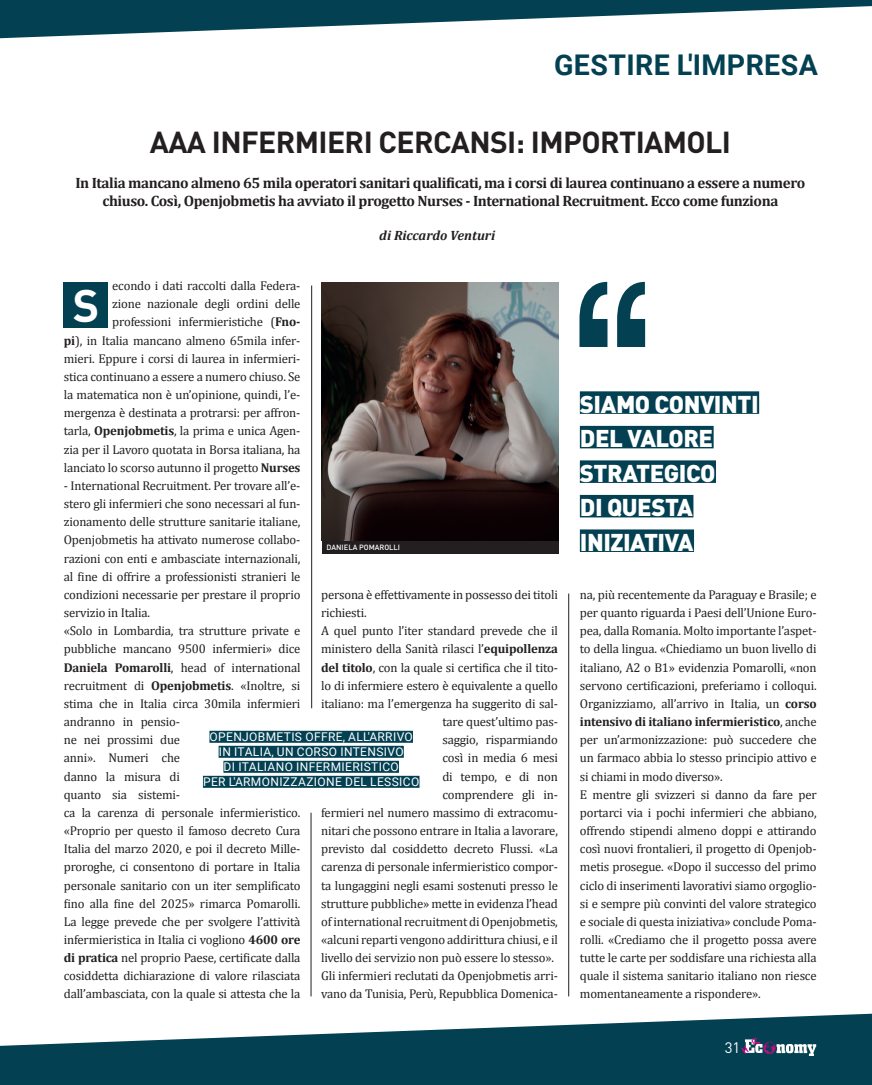
<style>
.page{position:relative;width:872px;height:1085px;background:#fff}
.page>*{position:absolute;margin:0;border:0;box-sizing:border-box;transform-origin:0 0}
.t1{font:700 45px "DIN";color:#fff}
.t2{font:700 30px "DIN";letter-spacing:-.02em;color:#231f20}
.t3{font:700 28.5px "Roboto";letter-spacing:.015em;color:#034052}
.t4{font:900 24px "DIN";letter-spacing:-.02em;color:#fff}
.t5{font:700 15px/18px "Cambria";letter-spacing:-.03em;color:#231f20;text-align:center}
.t6{font:15px "DIN";color:#fff}
.t7{font:italic 700 13.5px "Cambria";color:#231f20}
.t8{font:12.75px/18.1px "Cambria";letter-spacing:-.015em;color:#231f20;text-align:justify}
.t9{font:12px "Roboto";letter-spacing:.03em;color:#fff}
.t10{font:500 7.5px "DIN";color:#fff}
.s1{font-weight:700}
</style>
<div class="page">
<svg style="left:0;top:1013px;width:872px;height:71px;fill:#034052"></svg>
<svg style="left:0;top:0;width:872px;height:39px;fill:#034052"></svg>
<svg style="left:741px;top:1037px;width:75px;height:18px"></svg>
<hr style="left:311px;top:285px;width:1px;height:423px;background:#231f20">
<hr style="left:568px;top:593px;width:1px;height:403px;background:#231f20">
<hr style="left:311px;top:812px;width:1px;height:184px;background:#231f20">
<div style="left:64px;top:282px;width:44px;height:45px;background:#034052"></div>
<div style="left:209px;top:730px;width:204px;height:12px;background:#034052"></div>
<div style="left:219px;top:745px;width:185px;height:12px;background:#034052"></div>
<div style="left:223px;top:760px;width:176px;height:12px;background:#034052"></div>
<div style="left:203px;top:775px;width:216px;height:12px;background:#034052"></div>
<img style="left:322px;top:282px;width:236px;height:258px">
<div style="left:580px;top:391px;width:179px;height:23px;background:#034052"></div>
<div style="left:580px;top:426px;width:133px;height:22px;background:#034052"></div>
<div style="left:580px;top:460px;width:136px;height:23px;background:#034052"></div>
<div style="left:580px;top:495px;width:113px;height:22px;background:#034052"></div>
<div style="left:580px;top:529px;width:114px;height:23px;background:#034052"></div>
<svg style="left:579px;top:282px;width:66px;height:65px"></svg>
<div style="left:322px;top:540px;width:236px;height:13px;background:#231f20"></div>
<h3 class="t3" style="left:554px;top:44px;width:265px">GESTIRE L'IMPRESA</h3>
<p class="t2" style="left:150px;top:122px;width:583px">AAA INFERMIERI CERCANSI: IMPORTIAMOLI</p>
<p class="t5" style="left:75px;top:174px;width:731px">In Italia mancano almeno 65 mila operatori sanitari qualificati, ma i corsi di laurea continuano a essere a numero chiuso. Così, Openjobmetis ha avviato il progetto Nurses - International Recruitment. Ecco come funziona</p>
<p class="t7" style="left:379px;top:226px;width:117px">di Riccardo Venturi</p>
<p class="t8" style="left:64px;top:276px;width:238px;text-align:right">econdo i dati raccolti dalla Federa-<br>zione nazionale degli ordini delle professioni infermieristiche (<span class="s1">Fno-<br>pi</span>), in Italia mancano almeno 65mila infer&shy;mieri. Eppure i corsi di laurea in infermieri&shy;stica continuano a essere a numero chiuso. Se la matematica non è un’opinione, quindi, l’e&shy;mergenza è destinata a protrarsi: per affron&shy;tarla, <span class="s1">Openjobmetis</span>, la prima e unica Agen&shy;zia per il Lavoro quotata in Borsa italiana, ha lanciato lo scorso autunno il progetto <span class="s1">Nurses</span></p>
<p class="t8" style="left:64px;top:476px;width:238px">- International Recruitment. Per trovare all’e&shy;stero gli infermieri che sono necessari al fun&shy;zionamento delle strutture sanitarie italiane, Openjobmetis ha attivato numerose collabo&shy;razioni con enti e ambasciate internazionali, al fine di offrire a professionisti stranieri le condizioni necessarie per prestare il proprio servizio in Italia.</p>
<p class="t8" style="left:64px;top:621px;width:238px;text-align:left">«Solo in Lombardia, tra strutture private e pubbliche mancano 9500 infermieri» dice <span class="s1">Daniela Pomarolli</span>, head of international recruitment di <span class="s1">Openjobmetis</span>. «Inoltre, si stima che in Italia circa 30mila infermieri andranno in pensio-<br>ne nei prossimi due<br>anni». Numeri che<br>danno la misura di<br>quanto sia sistemi-<br>ca la carenza di personale infermieristico. «Proprio per questo il famoso decreto Cura Italia del marzo 2020, e poi il decreto Mille&shy;proroghe, ci consentono di portare in Italia personale sanitario con un iter semplificato fino alla fine del 2025» rimarca Pomarolli.<br>La legge prevede che per svolgere l’attività infermieristica in Italia ci vogliono <span class="s1">4600 ore di pratica</span> nel proprio Paese, certificate dalla cosiddetta dichiarazione di valore rilasciata dall’ambasciata, con la quale si attesta che la</p>
<p class="t1" style="left:73px;top:276px;width:28px">S</p>
<p class="t4" style="left:580px;top:388px;width:180px">SIAMO CONVINTI</p>
<p class="t4" style="left:580px;top:422px;width:135px">DEL VALORE</p>
<p class="t4" style="left:580px;top:457px;width:137px">STRATEGICO</p>
<p class="t4" style="left:580px;top:491px;width:115px">DI QUESTA</p>
<p class="t10" style="left:326px;top:542px;width:75px">DANIELA POMAROLLI</p>
<p class="t4" style="left:580px;top:526px;width:115px">INIZIATIVA</p>
<p class="t8" style="left:580px;top:585px;width:238px">na, più recentemente da Paraguay e Brasile; e per quanto riguarda i Paesi dell’Unione Euro&shy;pea, dalla Romania. Molto importante l’aspet&shy;to della lingua. «Chiediamo un buon livello di italiano, A2 o B1» evidenzia Pomarolli, «non servono certificazioni, preferiamo i colloqui.<br>Organizziamo, all’arrivo in Italia, un <span class="s1">corso intensivo di italiano infermieristico</span>, anche per un’armonizzazione: può succedere che un farmaco abbia lo stesso principio attivo e si chiami in modo diverso».</p>
<p class="t8" style="left:580px;top:785px;width:238px">E mentre gli svizzeri si danno da fare per portarci via i pochi infermieri che abbiano, offrendo stipendi almeno doppi e attirando così nuovi frontalieri, il progetto di Openjob&shy;metis prosegue. «Dopo il successo del primo ciclo di inserimenti lavorativi siamo orgoglio&shy;si e sempre più convinti del valore strategico e sociale di questa iniziativa» conclude Poma&shy;rolli. «Crediamo che il progetto possa avere tutte le carte per soddisfare una richiesta alla quale il sistema sanitario italiano non riesce momentaneamente a rispondere».</p>
<p class="t8" style="left:321px;top:585px;width:238px">persona è effettivamente in possesso dei titoli richiesti.</p>
<p class="t8" style="left:321px;top:621px;width:238px">A quel punto l’iter standard prevede che il</p>
<p class="t8" style="left:321px;top:639px;width:238px">ministero della Sanità rilasci l’<span class="s1">equipollenza</span></p>
<p class="t8" style="left:321px;top:658px;width:238px"><span class="s1">del titolo</span>, con la quale si certifica che il tito-</p>
<p class="t8" style="left:321px;top:676px;width:238px">lo di infermiere estero è equivalente a quello</p>
<p class="t8" style="left:321px;top:694px;width:238px">italiano: ma l’emergenza ha suggerito di sal-</p>
<p class="t8" style="left:442px;top:712px;width:117px">tare quest’ultimo pas-</p>
<p class="t8" style="left:442px;top:730px;width:117px">saggio, risparmiando</p>
<p class="t8" style="left:442px;top:748px;width:117px">così in media 6 mesi</p>
<p class="t8" style="left:442px;top:767px;width:117px">di tempo, e di non</p>
<p class="t8" style="left:442px;top:785px;width:117px">comprendere gli in-</p>
<p class="t8" style="left:321px;top:803px;width:238px">fermieri nel numero massimo di extracomu-</p>
<p class="t8" style="left:321px;top:821px;width:238px">nitari che possono entrare in Italia a lavorare,</p>
<p class="t8" style="left:321px;top:839px;width:238px">previsto dal cosiddetto decreto Flussi. «La</p>
<p class="t8" style="left:321px;top:857px;width:238px">carenza di personale infermieristico compor-</p>
<p class="t8" style="left:321px;top:875px;width:238px">ta lungaggini negli esami sostenuti presso le</p>
<p class="t8" style="left:321px;top:894px;width:238px">strutture pubbliche» mette in evidenza l’head</p>
<p class="t8" style="left:321px;top:912px;width:238px">of international recruitment di Openjobmetis,</p>
<p class="t8" style="left:321px;top:930px;width:238px">«alcuni reparti vengono addirittura chiusi, e il</p>
<p class="t8" style="left:321px;top:948px;width:234px">livello dei servizio non può essere lo stesso».</p>
<p class="t8" style="left:321px;top:966px;width:238px">Gli infermieri reclutati da Openjobmetis arri&shy;vano da Tunisia, Perù, Repubblica Domenica-</p>
<p class="t9" style="left:210px;top:728px;width:205px">OPENJOBMETIS OFFRE, ALL'ARRIVO</p>
<p class="t9" style="left:219px;top:743px;width:186px">IN ITALIA, UN CORSO INTENSIVO</p>
<p class="t9" style="left:224px;top:758px;width:177px">DI ITALIANO INFERMIERISTICO</p>
<p class="t9" style="left:203px;top:773px;width:218px">PER L'ARMONIZZAZIONE DEL LESSICO</p>
<p class="t6" style="left:724px;top:1038px;width:17px">31</p>
</div>
